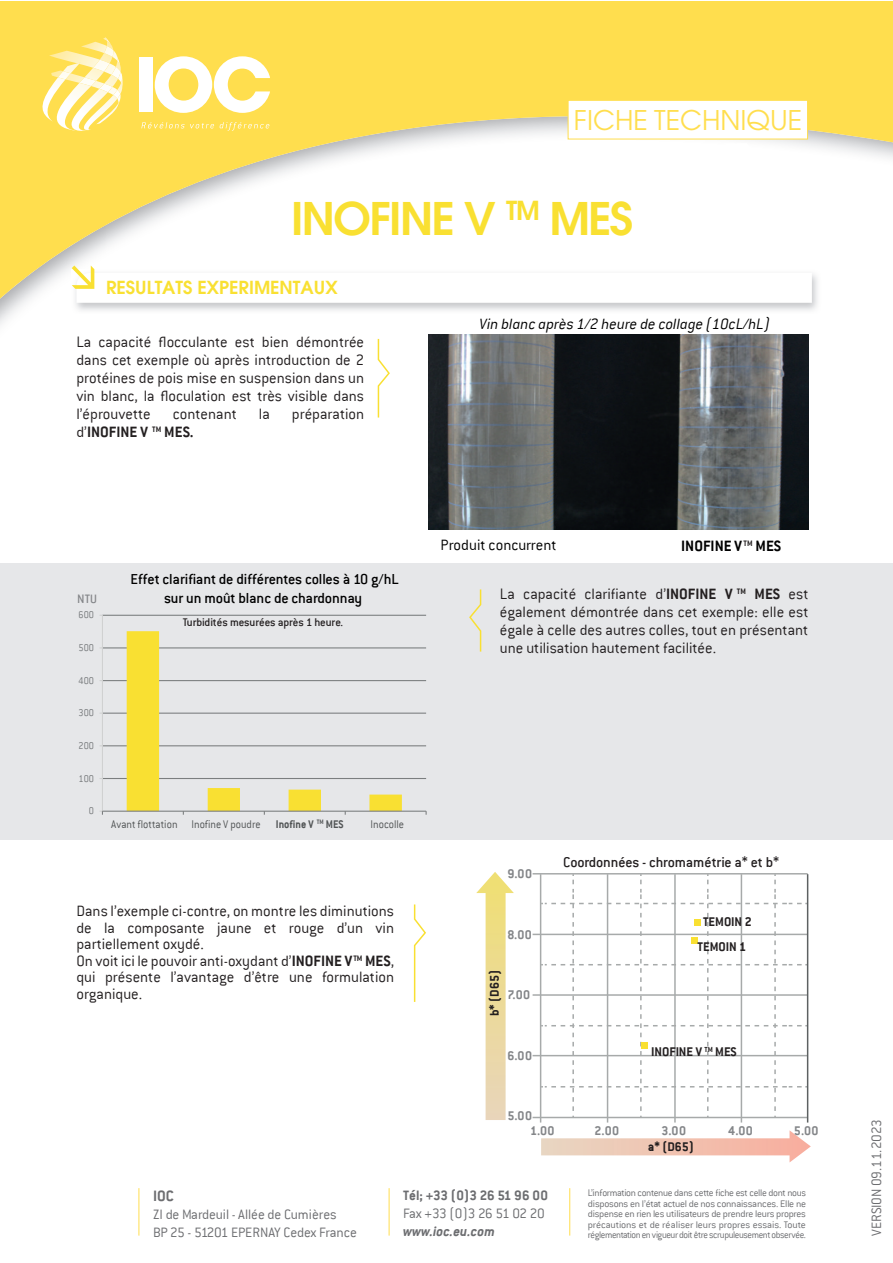
<style>
.page{position:relative;width:893px;height:1263px;background:#fff}
.page>*{position:absolute;margin:0;border:0;box-sizing:border-box;transform-origin:0 0}
.t1{font:600 45px "Avant Garde";letter-spacing:-.04em;color:#f9e032}
.t2{font:27px "Avant Garde LT";color:#ffde4e}
.t3{font:600 18px "Avant Garde";color:#f9e032}
.t4{font:300 16.5px/18px "Conduit ITC";color:#231f20;text-align:justify}
.t5{font:italic 300 16.5px "Conduit ITC";color:#000001}
.t6{font:300 16.5px "Conduit ITC";color:#000001}
.t7{font:700 16.5px "Conduit ITC";color:#231f20}
.t8{font:700 16.5px "Conduit ITC";color:#000001}
.t9{font:700 16.5px "Conduit ITC";color:#6c6d70}
.t10{font:500 15.9px/19px "Conduit ITC";letter-spacing:-.005em;color:#000;text-align:center}
.t11{font:500 15.6px "Conduit ITC";letter-spacing:-.005em;color:#231f20}
.t12{font:300 15px/18px "Conduit ITC";letter-spacing:-.01em;color:#6c6d70}
.t13{font:700 15px "Conduit ITC";color:#6c6d70}
.t14{font:300 15px "Conduit ITC";letter-spacing:-.03em;color:#6c6d70}
.t15{font:italic 700 15px "Conduit ITC";color:#6c6d70}
.t16{font:700 13.95px "Conduit ITC";letter-spacing:-.005em;color:#231f20}
.t17{font:700 13.95px/14.7px "Conduit ITC";letter-spacing:.03em;color:#848689}
.t18{font:500 13.5px "Conduit ITC";color:#848689}
.t19{font:300 12.3px "Conduit ITC";color:#515455;scale:.93 1}
.t20{font:500 12.3px "Conduit ITC";letter-spacing:-.005em;color:#231f20}
.t21{font:300 10.8px "Conduit ITC";color:#75787a;scale:.93 1}
.t22{font:300 10.5px/10.5px "Conduit ITC";letter-spacing:-.035em;color:#6c6d70;text-align:justify}
.s1{font-weight:300}
.s2{font-weight:700}
</style>
<div class="page">
<div style="left:0;top:563px;width:893px;height:277px;background:#e6e7e9"></div>
<svg style="left:0;top:1px;width:893px;height:353px"></svg>
<svg style="left:567px;top:100px;width:241px;height:40px"></svg>
<img style="left:49px;top:51px;width:6px;height:12px">
<img style="left:121px;top:77px;width:2px;height:53px">
<img style="left:113px;top:106px;width:8px;height:25px">
<img style="left:55px;top:37px;width:58px;height:94px">
<img style="left:93px;top:60px;width:6px;height:12px">
<img style="left:79px;top:77px;width:17px;height:9px">
<svg style="left:99px;top:37px;width:23px;height:69px"></svg>
<img style="left:39px;top:63px;width:40px;height:59px">
<svg style="left:58px;top:71px;width:13px;height:8px"></svg>
<svg style="left:141px;top:122px;width:73px;height:6px"></svg>
<svg style="left:220px;top:122px;width:49px;height:9px"></svg>
<div style="left:139px;top:57px;width:14px;height:55px;background:#fff"></div>
<svg style="left:155px;top:56px;width:115px;height:57px"></svg>
<hr style="left:139px;top:1188px;width:1px;height:47px;background:#ffde4e">
<hr style="left:389px;top:1188px;width:1px;height:47px;background:#ffde4e">
<hr style="left:569px;top:1188px;width:1px;height:47px;background:#ffde4e">
<img style="left:71px;top:269px;width:751px;height:45px">
<svg style="left:72px;top:266px;width:740px;height:37px"></svg>
<img style="left:428px;top:334px;width:380px;height:195px">
<hr style="left:102px;top:615px;width:324px;height:1px;background:#7b7e7f">
<hr style="left:102px;top:647px;width:324px;height:1px;background:#7b7e7f">
<hr style="left:102px;top:680px;width:324px;height:1px;background:#7b7e7f">
<hr style="left:102px;top:713px;width:324px;height:1px;background:#7b7e7f">
<hr style="left:102px;top:745px;width:324px;height:1px;background:#7b7e7f">
<hr style="left:102px;top:778px;width:324px;height:1px;background:#7b7e7f">
<svg style="left:127px;top:631px;width:275px;height:180px"></svg>
<hr style="left:102px;top:615px;width:1px;height:196px;background:#d0d1d1">
<hr style="left:102px;top:811px;width:324px;height:1px;background:#7b7e7f">
<svg style="left:377px;top:337px;width:14px;height:81px"></svg>
<svg style="left:469px;top:589px;width:13px;height:63px"></svg>
<svg style="left:413px;top:904px;width:13px;height:98px"></svg>
<svg style="left:541px;top:1130px;width:270px;height:32px"></svg>
<svg style="left:476px;top:872px;width:38px;height:248px"></svg>
<hr style="left:533px;top:1117px;width:275px;height:1px;background:#a7aaaa">
<hr style="left:533px;top:1055px;width:275px;height:1px;background:#a7aaaa">
<hr style="left:533px;top:994px;width:275px;height:2px;background:#a7aaaa">
<hr style="left:533px;top:934px;width:275px;height:1px;background:#a7aaaa">
<hr style="left:533px;top:873px;width:275px;height:1px;background:#a7aaaa">
<hr style="left:540px;top:874px;width:1px;height:248px;background:#a7aaaa">
<hr style="left:607px;top:874px;width:1px;height:248px;background:#a7aaaa">
<svg style="left:541px;top:874px;width:266px;height:243px"></svg>
<hr style="left:674px;top:874px;width:2px;height:248px;background:#a7aaaa">
<hr style="left:741px;top:874px;width:1px;height:248px;background:#a7aaaa">
<hr style="left:807px;top:874px;width:1px;height:248px;background:#5d6162">
<div style="left:691px;top:937px;width:7px;height:6px;background:#f9e032"></div>
<div style="left:694px;top:919px;width:7px;height:7px;background:#f9e032"></div>
<div style="left:641px;top:1042px;width:7px;height:7px;background:#f9e032"></div>
<h2 class="t2" style="left:574px;top:104px;width:230px">FICHE TECHNIQUE</h2>
<h1 class="t1" style="left:291px;top:184px;width:344px">INOFINE V <sup>TM</sup> MES</h1>
<p class="t3" style="left:106px;top:273px;width:233px">RESULTATS EXPERIMENTAUX</p>
<p class="t4" style="left:76px;top:333px;width:289px">La capacité flocculante est bien démontrée dans cet exemple où après introduction de 2 protéines de pois mise en suspension dans un vin blanc, la floculation est très visible dans l’éprouvette</p>
<p class="t4" style="left:173px;top:405px;width:66px">contenant</p>
<p class="t4" style="left:259px;top:405px;width:12px">la</p>
<p class="t4" style="left:292px;top:405px;width:74px">préparation</p>
<p class="t7" style="left:76px;top:423px;width:119px"><span class="s1">d’</span>INOFINE V <sup>TM</sup> MES.</p>
<p class="t5" style="left:480px;top:315px;width:292px">Vin blanc après 1/2 heure de collage (10cL/hL)</p>
<p class="t18" style="left:77px;top:591px;width:21px">NTU</p>
<p class="t21" style="left:79px;top:609px;width:18px">600</p>
<p class="t21" style="left:79px;top:642px;width:18px">500</p>
<p class="t21" style="left:79px;top:674px;width:18px">400</p>
<p class="t21" style="left:79px;top:707px;width:18px">300</p>
<p class="t21" style="left:79px;top:740px;width:18px">200</p>
<p class="t21" style="left:79px;top:772px;width:18px">100</p>
<p class="t21" style="left:89px;top:805px;width:7px">0</p>
<p class="t10" style="left:130px;top:569px;width:270px">Effet clarifiant de différentes colles à 10 g/hL sur un moût blanc de chardonnay</p>
<p class="t20" style="left:183px;top:615px;width:162px">Turbidités mesurées après 1 heure.</p>
<p class="t19" style="left:111px;top:818px;width:251px">Avant flottation Inofine V poudre <span class="s2">Inofine V</span> <sup>TM</sup> <span class="s2">MES</span></p>
<p class="t19" style="left:370px;top:818px;width:38px">Inocolle</p>
<p class="t4" style="left:76px;top:903px;width:319px;line-height:16.5px;text-align:left">Dans l’exemple ci-contre, on montre les diminutions de la composante jaune et rouge d’un vin partiellement oxydé.<br>On voit ici le pouvoir anti-oxydant d’<span class="s2">INOFINE V</span> <sup>TM</sup> <span class="s2">MES</span>, qui présente l’avantage d’être une formulation organique.</p>
<p class="t6" style="left:441px;top:535px;width:117px">Produit concurrent</p>
<p class="t8" style="left:681px;top:536px;width:102px">INOFINE V <sup>TM</sup> MES</p>
<p class="t4" style="left:500px;top:584px;width:310px">La capacité clarifiante d’<span class="s2">INOFINE V</span> <sup>TM</sup> <span class="s2">MES</span> est également démontrée dans cet exemple: elle est égale à celle des autres colles, tout en présentant une utilisation hautement facilitée.</p>
<p class="t17" style="left:507px;top:866px;width:26px">9.00</p>
<p class="t17" style="left:507px;top:927px;width:26px">8.00</p>
<p class="t16" style="left:486px;top:1016px;width:47px;rotate:-90deg">b* (D65)</p>
<p class="t17" style="left:507px;top:987px;width:24px">7.00</p>
<p class="t17" style="left:507px;top:1048px;width:26px">6.00</p>
<p class="t11" style="left:563px;top:853px;width:217px">Coordonnées - chromamétrie a* et b*</p>
<p class="t16" style="left:703px;top:914px;width:50px">TEMOIN 2</p>
<p class="t16" style="left:697px;top:938px;width:50px">TEMOIN 1</p>
<p class="t16" style="left:651px;top:1044px;width:87px">INOFINE V <sup>TM</sup> MES</p>
<p class="t17" style="left:530px;top:1108px;width:26px;text-indent:-23px">5.00<br>1.00</p>
<p class="t17" style="left:594px;top:1123px;width:26px">2.00</p>
<p class="t17" style="left:661px;top:1123px;width:26px">3.00</p>
<p class="t17" style="left:728px;top:1123px;width:26px">4.00</p>
<p class="t17" style="left:794px;top:1123px;width:26px">5.00</p>
<p class="t16" style="left:648px;top:1139px;width:47px">a* (D65)</p>
<p class="t9" style="left:153px;top:1186px;width:22px">IOC</p>
<p class="t12" style="left:153px;top:1205px;width:205px">ZI de Mardeuil - Allée de Cumières<br>BP 25 - 51201 EPERNAY Cedex France</p>
<p class="t13" style="left:403px;top:1186px;width:146px">Tél; +33 (0)3 26 51 96 00</p>
<p class="t14" style="left:403px;top:1205px;width:143px">Fax +33 (0)3 26 51 02 20</p>
<p class="t15" style="left:403px;top:1222px;width:93px">www.ioc.eu.com</p>
<p class="t22" style="left:588px;top:1187px;width:220px">L’information contenue dans cette fiche est celle dont nous disposons en l’état actuel de nos connaissances. Elle ne dispense en rien les utilisateurs de prendre leurs propres précautions et de réaliser leurs propres essais. Toute réglementationenvigueurdoitêtrescrupuleusementobservée.</p>
<p class="t12" style="left:867px;top:1235px;width:118px;rotate:-90deg">VERSION 09.11.2023</p>
</div>
